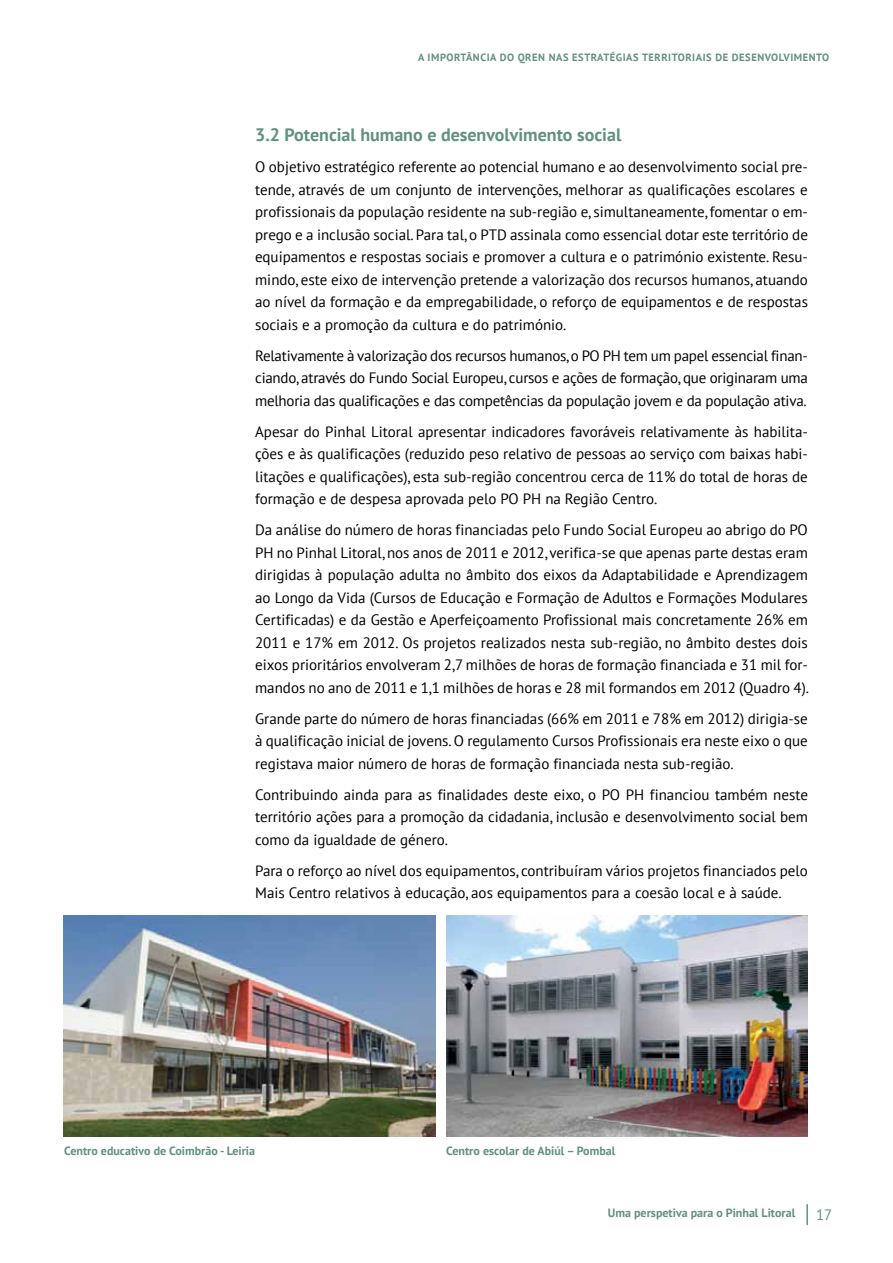
<style>
.page{position:relative;width:893px;height:1263px;background:#fff}
.page>*{position:absolute;margin:0;border:0;box-sizing:border-box;transform-origin:0 0}
.t1{font:700 18px "PT Sans";color:#629081}
.t2{font:15px/22.5px "PT Sans";color:#000;text-align:justify}
.t3{font:15px "PT Sans";color:#629081}
.t4{font:700 12px "PT Sans";color:#629081}
.t5{font:700 10.5px "PT Sans";letter-spacing:.05em;color:#629081}
</style>
<div class="page">
<hr style="left:806px;top:1204px;width:2px;height:21px;background:#629081">
<img style="left:64px;top:915px;width:372px;height:222px">
<img style="left:446px;top:915px;width:362px;height:222px">
<p class="t5" style="left:418px;top:50px;width:413px">A IMPORTÂNCIA DO QREN NAS ESTRATÉGIAS TERRITORIAIS DE DESENVOLVIMENTO</p>
<p class="t1" style="left:255px;top:123px;width:368px">3.2 Potencial humano e desenvolvimento social</p>
<p class="t2" style="left:255px;top:155px;width:554px">O objetivo estratégico referente ao potencial humano e ao desenvolvimento social pre&shy;tende, através de um conjunto de intervenções, melhorar as qualificações escolares e profissionais da população residente na sub-região e, simultaneamente, fomentar o em&shy;prego e a inclusão social. Para tal, o PTD assinala como essencial dotar este território de equipamentos e respostas sociais e promover a cultura e o património existente. Resu&shy;mindo, este eixo de intervenção pretende a valorização dos recursos humanos, atuando ao nível da formação e da empregabilidade, o reforço de equipamentos e de respostas sociais e a promoção da cultura e do património.</p>
<p class="t2" style="left:255px;top:344px;width:554px">Relativamente à valorização dos recursos humanos, o PO PH tem um papel essencial finan&shy;ciando, através do Fundo Social Europeu, cursos e ações de formação, que originaram uma melhoria das qualificações e das competências da população jovem e da população ativa.</p>
<p class="t2" style="left:255px;top:420px;width:554px">Apesar do Pinhal Litoral apresentar indicadores favoráveis relativamente às habilita&shy;ções e às qualificações (reduzido peso relativo de pessoas ao serviço com baixas habi&shy;litações e qualificações), esta sub-região concentrou cerca de 11% do total de horas de formação e de despesa aprovada pelo PO PH na Região Centro.</p>
<p class="t2" style="left:255px;top:518px;width:555px">Da análise do número de horas financiadas pelo Fundo Social Europeu ao abrigo do PO PH no Pinhal Litoral, nos anos de 2011 e 2012, verifica-se que apenas parte destas eram dirigidas à população adulta no âmbito dos eixos da Adaptabilidade e Aprendizagem ao Longo da Vida (Cursos de Educação e Formação de Adultos e Formações Modulares Certificadas) e da Gestão e Aperfeiçoamento Profissional mais concretamente 26% em 2011 e 17% em 2012. Os projetos realizados nesta sub-região, no âmbito destes dois eixos prioritários envolveram 2,7 milhões de horas de formação financiada e 31 mil for&shy;mandos no ano de 2011 e 1,1 milhões de horas e 28 mil formandos em 2012 (Quadro 4).</p>
<p class="t2" style="left:255px;top:707px;width:554px">Grande parte do número de horas financiadas (66% em 2011 e 78% em 2012) dirigia-se à qualificação inicial de jovens. O regulamento Cursos Profissionais era neste eixo o que registava maior número de horas de formação financiada nesta sub-região.</p>
<p class="t2" style="left:255px;top:783px;width:554px">Contribuindo ainda para as finalidades deste eixo, o PO PH financiou também neste território ações para a promoção da cidadania, inclusão e desenvolvimento social bem como da igualdade de género.</p>
<p class="t2" style="left:255px;top:859px;width:554px">Para o reforço ao nível dos equipamentos, contribuíram vários projetos financiados pelo<br>Mais Centro relativos à educação, aos equipamentos para a coesão local e à saúde.</p>
<p class="t4" style="left:64px;top:1143px;width:192px">Centro educativo de Coimbrão - Leiria</p>
<p class="t4" style="left:446px;top:1143px;width:171px">Centro escolar de Abiúl – Pombal</p>
<p class="t4" style="left:608px;top:1205px;width:189px">Uma perspetiva para o Pinhal Litoral</p>
<p class="t3" style="left:816px;top:1205px;width:18px">17</p>
</div>
